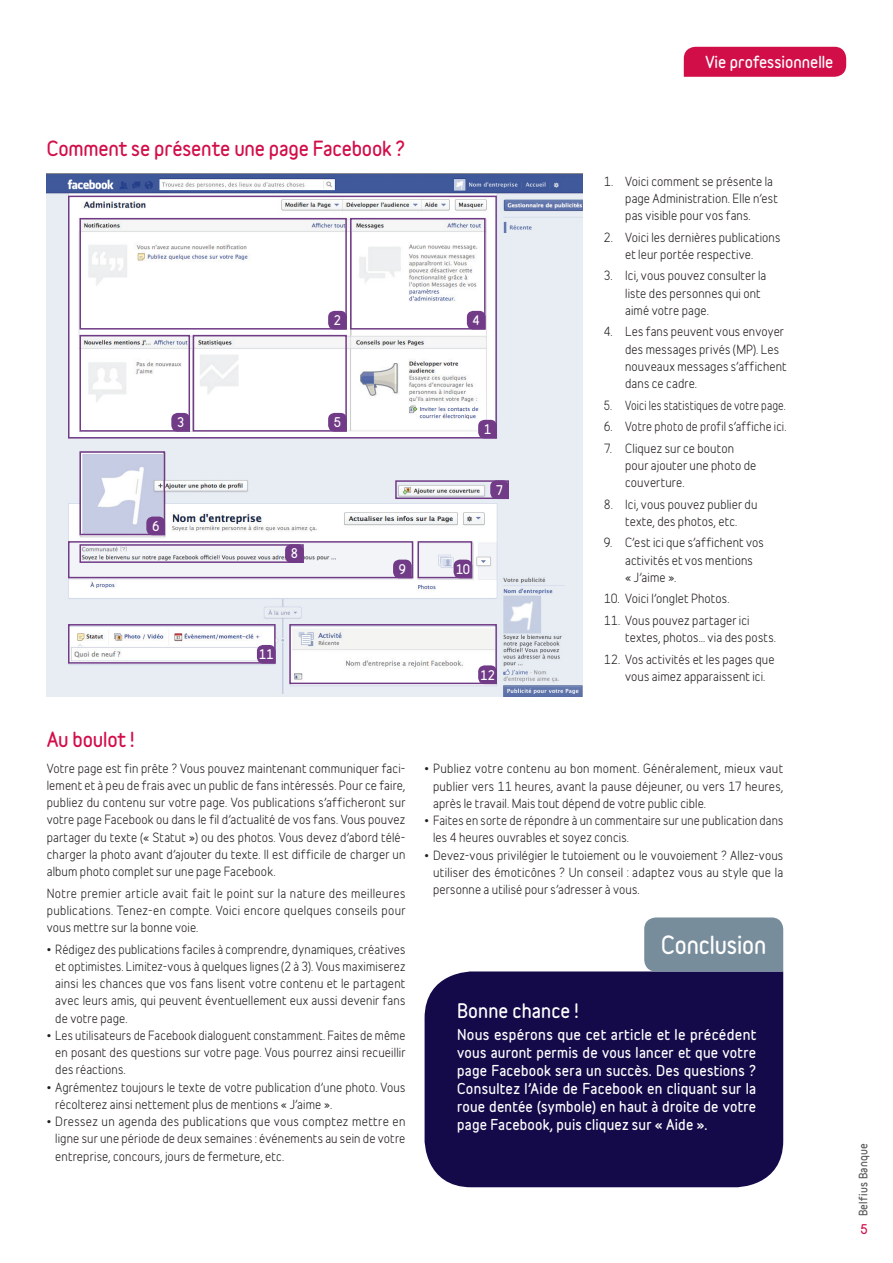
<style>
.page{position:relative;width:893px;height:1263px;background:#fff}
.page>*{position:absolute;margin:0;border:0;box-sizing:border-box;transform-origin:0 0}
.t1{font:700 22.5px "Belfius Normal";color:#fff}
.t2{font:700 18.75px "Belfius Normal";letter-spacing:-.01em;color:#d20e49}
.t3{font:700 18px "Belfius Alternative";letter-spacing:.005em;color:#fff}
.t4{font:700 15px "Belfius Normal";color:#fff}
.t5{font:700 13.5px/18px "Belfius Alternative";letter-spacing:.015em;color:#fff;text-align:justify}
.t6{font:12px/17.2px "Belfius Alternative";letter-spacing:.01em;color:#231f20}
.t7{font:12px "Belfius Alternative";letter-spacing:.01em;color:#231f20;scale:.9 1}
.t8{font:12px "Belfius Alternative";letter-spacing:.01em;color:#231f20;scale:.96 1}
.t9{font:700 12px "Belfius Alternative";color:#fff}
.t10{font:700 12px "Belfius Normal";color:#d20e49}
.t11{font:700 10.5px "Belfius Normal";letter-spacing:.025em;color:#57585a}
</style>
<div class="page">
<div style="left:684px;top:47px;width:162px;height:30px;background:#d20e49"></div>
<div style="left:425px;top:971px;width:358px;height:216px;background:#140a4a"></div>
<div style="left:644px;top:917px;width:139px;height:54px;background:#788d9c"></div>
<img style="left:47px;top:173px;width:535px;height:523px">
<div style="left:68px;top:196px;width:429px;height:242px;border:2px solid #713b87"></div>
<svg style="left:478px;top:420px;width:19px;height:18px"></svg>
<svg style="left:467px;top:311px;width:16px;height:16px"></svg>
<svg style="left:328px;top:311px;width:16px;height:16px"></svg>
<svg style="left:328px;top:413px;width:16px;height:16px"></svg>
<svg style="left:171px;top:413px;width:16px;height:16px"></svg>
<div style="left:79px;top:218px;width:268px;height:112px;border:2px solid #713b87"></div>
<div style="left:350px;top:218px;width:136px;height:112px;border:2px solid #713b87"></div>
<div style="left:79px;top:335px;width:111px;height:97px;border:2px solid #713b87"></div>
<div style="left:79px;top:451px;width:86px;height:84px;border:2px solid #713b87"></div>
<div style="left:79px;top:544px;width:225px;height:19px;border:2px solid #713b87"></div>
<div style="left:68px;top:541px;width:345px;height:37px;border:2px solid #713b87"></div>
<div style="left:68px;top:624px;width:208px;height:40px;border:2px solid #713b87"></div>
<div style="left:289px;top:624px;width:208px;height:60px;border:2px solid #713b87"></div>
<div style="left:418px;top:541px;width:54px;height:37px;border:2px solid #713b87"></div>
<div style="left:395px;top:480px;width:114px;height:19px;border:2px solid #713b87"></div>
<div style="left:193px;top:335px;width:154px;height:97px;border:2px solid #713b87"></div>
<svg style="left:146px;top:517px;width:19px;height:18px"></svg>
<svg style="left:285px;top:544px;width:19px;height:19px"></svg>
<svg style="left:393px;top:560px;width:19px;height:18px"></svg>
<svg style="left:454px;top:560px;width:18px;height:18px"></svg>
<svg style="left:490px;top:480px;width:19px;height:19px"></svg>
<svg style="left:478px;top:665px;width:19px;height:19px"></svg>
<svg style="left:257px;top:645px;width:19px;height:19px"></svg>
<p class="t4" style="left:705px;top:50px;width:129px">Vie professionnelle</p>
<h2 class="t2" style="left:47px;top:134px;width:360px">Comment se présente une page Facebook ?</h2>
<p class="t9" style="left:334px;top:311px;width:9px">2</p>
<p class="t9" style="left:473px;top:311px;width:9px">4</p>
<p class="t9" style="left:177px;top:413px;width:9px">3</p>
<p class="t9" style="left:334px;top:413px;width:9px">5</p>
<p class="t9" style="left:152px;top:517px;width:9px">6</p>
<p class="t9" style="left:291px;top:544px;width:9px">8</p>
<p class="t9" style="left:259px;top:645px;width:16px">11</p>
<p class="t9" style="left:484px;top:420px;width:9px">1</p>
<p class="t9" style="left:496px;top:480px;width:9px">7</p>
<p class="t9" style="left:399px;top:560px;width:9px">9</p>
<p class="t9" style="left:456px;top:560px;width:16px">10</p>
<p class="t9" style="left:480px;top:665px;width:16px">12</p>
<p class="t6" style="left:625px;top:171px;width:154px;text-indent:-21px">1. Voici comment se présente la page Administration. Elle n’est pas visible pour vos fans.</p>
<p class="t6" style="left:604px;top:227px;width:178px;text-align:center">2. Voici les dernières publications et leur portée respective.</p>
<p class="t6" style="left:625px;top:266px;width:143px;text-indent:-21px">3. Ici, vous pouvez consulter la liste des personnes qui ont aimé votre page.</p>
<p class="t6" style="left:625px;top:322px;width:163px;text-indent:-21px">4. Les fans peuvent vous envoyer des messages privés (MP). Les nouveaux messages s’affichent dans ce cadre.</p>
<p class="t7" style="left:604px;top:395px;width:203px">5. Voici les statistiques de votre page.</p>
<p class="t8" style="left:604px;top:416px;width:192px">6. Votre photo de profil s’affiche ici.</p>
<p class="t6" style="left:625px;top:438px;width:133px;text-indent:-21px">7. Cliquez sur ce bouton pour ajouter une photo de couverture.</p>
<p class="t6" style="left:604px;top:494px;width:155px;text-align:center">8. Ici, vous pouvez publier du texte, des photos, etc.</p>
<p class="t6" style="left:625px;top:533px;width:140px;text-indent:-21px">9. C’est ici que s’affichent vos activités et vos mentions<br>« J’aime ».</p>
<p class="t6" style="left:604px;top:589px;width:127px">10. Voici l’onglet Photos.</p>
<p class="t6" style="left:625px;top:610px;width:152px;text-indent:-21px">11. Vous pouvez partager ici textes, photos… via des posts.</p>
<p class="t6" style="left:625px;top:649px;width:151px;text-indent:-21px">12. Vos activités et les pages que vous aimez apparaissent ici.</p>
<h2 class="t2" style="left:47px;top:725px;width:89px">Au boulot !</h2>
<p class="t6" style="left:47px;top:758px;width:360px;text-align:justify">Votre page est fin prête ? Vous pouvez maintenant communiquer faci&shy;lement et à peu de frais avec un public de fans intéressés. Pour ce faire, publiez du contenu sur votre page. Vos publications s’afficheront sur votre page Facebook ou dans le fil d’actualité de vos fans. Vous pouvez partager du texte (« Statut ») ou des photos. Vous devez d’abord télé&shy;charger la photo avant d’ajouter du texte. Il est difficile de charger un album photo complet sur une page Facebook.</p>
<p class="t6" style="left:47px;top:883px;width:360px;text-align:justify">Notre premier article avait fait le point sur la nature des meilleures publications. Tenez-en compte. Voici encore quelques conseils pour vous mettre sur la bonne voie.</p>
<p class="t6" style="left:55px;top:939px;width:352px;text-align:justify;text-indent:-9px">• Rédigez des publications faciles à comprendre, dynamiques, créatives et optimistes. Limitez-vous à quelques lignes (2 à 3). Vous maximiserez ainsi les chances que vos fans lisent votre contenu et le partagent avec leurs amis, qui peuvent éventuellement eux aussi devenir fans de votre page.</p>
<p class="t6" style="left:55px;top:1025px;width:352px;text-align:justify;text-indent:-9px">• Les utilisateurs de Facebook dialoguent constamment. Faites de même en posant des questions sur votre page. Vous pourrez ainsi recueillir des réactions.</p>
<p class="t6" style="left:55px;top:1077px;width:352px;text-indent:-9px">• Agrémentez toujours le texte de votre publication d’une photo. Vous récolterez ainsi nettement plus de mentions « J’aime ».</p>
<p class="t6" style="left:55px;top:1112px;width:352px;text-align:justify;text-indent:-9px">• Dressez un agenda des publications que vous comptez mettre en ligne sur une période de deux semaines : événements au sein de votre entreprise, concours, jours de fermeture, etc.</p>
<p class="t6" style="left:433px;top:759px;width:352px;text-align:justify;text-indent:-9px">• Publiez votre contenu au bon moment. Généralement, mieux vaut publier vers 11 heures, avant la pause déjeuner, ou vers 17 heures, après le travail. Mais tout dépend de votre public cible.</p>
<p class="t6" style="left:433px;top:811px;width:352px;text-indent:-9px">• Faites en sorte de répondre à un commentaire sur une publication dans les 4 heures ouvrables et soyez concis.</p>
<p class="t6" style="left:433px;top:845px;width:352px;text-align:justify;text-indent:-9px">• Devez-vous privilégier le tutoiement ou le vouvoiement ? Allez-vous utiliser des émoticônes ? Un conseil : adaptez vous au style que la personne a utilisé pour s’adresser à vous.</p>
<h1 class="t1" style="left:661px;top:928px;width:106px">Conclusion</h1>
<h3 class="t3" style="left:457px;top:996px;width:123px">Bonne chance !</h3>
<p class="t5" style="left:457px;top:1025px;width:301px">Nous espérons que cet article et le précédent vous auront permis de vous lancer et que votre page Facebook sera un succès. Des questions ?<br>Consultez l’Aide de Facebook en cliquant sur la roue dentée (symbole) en haut à droite de votre page Facebook, puis cliquez sur « Aide ».</p>
<p class="t11" style="left:855px;top:1216px;width:75px;rotate:-90deg">Belfius Banque</p>
<p class="t10" style="left:861px;top:1220px;width:9px">5</p>
</div>
